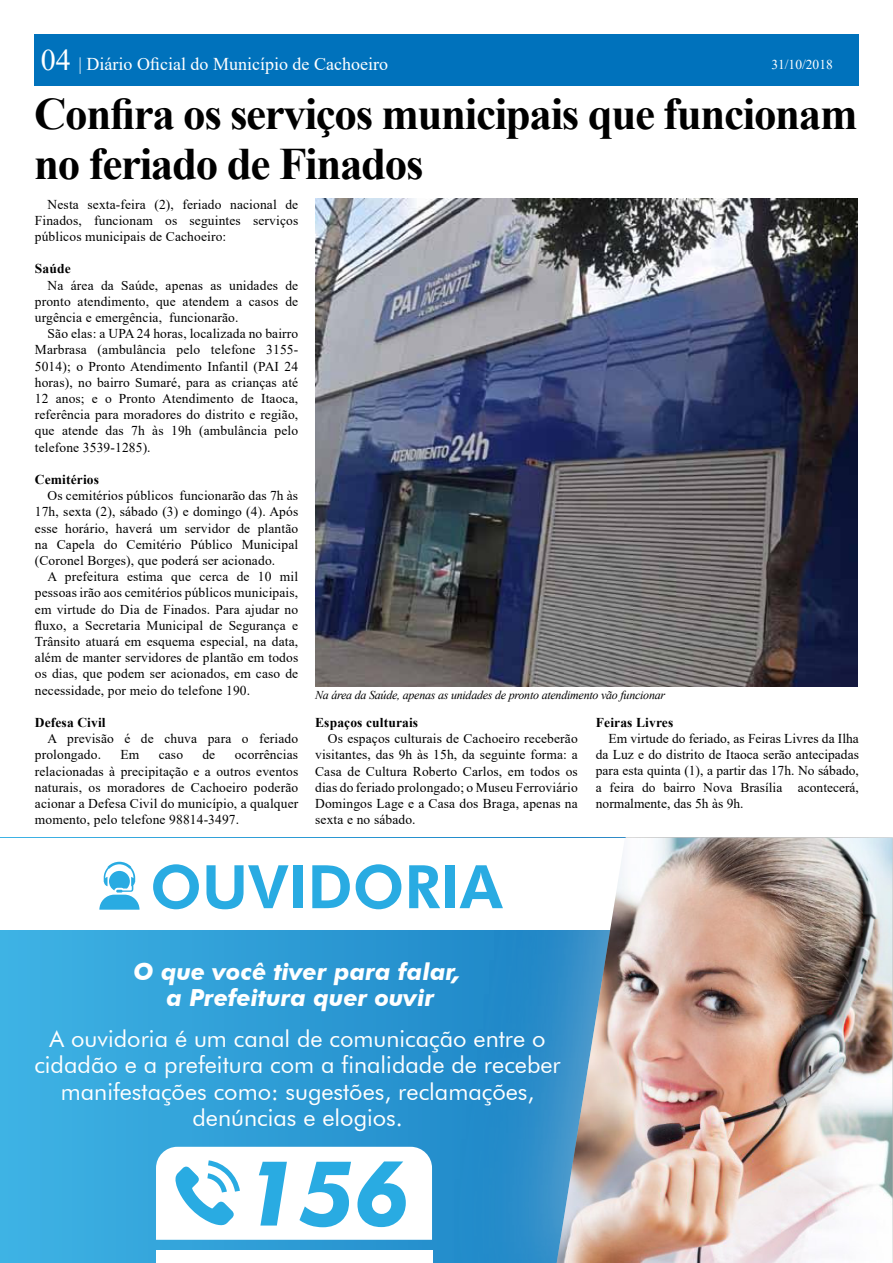
<style>
.page{position:relative;width:893px;height:1263px;background:#fff}
.page>*{position:absolute;margin:0;border:0;box-sizing:border-box;transform-origin:0 0}
.t1{font:italic 700 90.15px "Futura BT";color:#29abe2}
.t2{font:800 60px "Futura BT";color:#29abe2}
.t3{font:700 45px/49.5px "Times New Roman";letter-spacing:-.03em;color:#000}
.t4{font:23.55px/26.4px "Futura BT";color:#fff;text-align:center}
.t5{font:italic 700 23.55px/26.4px "Futura BT";color:#fff;text-align:center}
.t6{font:18px "Times New Roman";color:#fff}
.t7{font:13.5px/16.2px "Times New Roman";letter-spacing:.01em;color:#000;text-align:justify}
.t8{font:700 13.5px "Times New Roman";letter-spacing:.01em;color:#000}
.t9{font:13.5px "Times New Roman";color:#fff}
.t10{font:italic 12px "Times New Roman";letter-spacing:-.02em;color:#000}
.s1{font-size:30px}
</style>
<div class="page">
<div style="left:34px;top:34px;width:824px;height:52px;background:#0072bc"></div>
<img style="left:315px;top:199px;width:543px;height:488px">
<img style="left:0;top:838px;width:893px;height:425px">
<img style="left:557px;top:838px;width:335px;height:425px">
<svg style="left:99px;top:862px;width:41px;height:48px"></svg>
<h3 class="t6" style="left:41px;top:51px;width:349px"><span class="s1">04</span> | Diário Oficial do Município de Cachoeiro</h3>
<p class="t9" style="left:771px;top:54px;width:63px">31/10/2018</p>
<h3 class="t3" style="left:34px;top:88px;width:825px">Confira os serviços municipais que funcionam no feriado de Finados</h3>
<p class="t7" style="left:35px;top:195px;width:265px;text-indent:13px">Nesta sexta-feira (2), feriado nacional de Finados, funcionam os seguintes serviços públicos municipais de Cachoeiro:</p>
<p class="t8" style="left:35px;top:259px;width:37px">Saúde</p>
<p class="t7" style="left:35px;top:276px;width:265px;text-indent:13px">Na área da Saúde, apenas as unidades de pronto atendimento, que atendem a casos de urgência e emergência, funcionarão.</p>
<p class="t7" style="left:35px;top:325px;width:265px;text-indent:13px">São elas: a UPA 24 horas, localizada no bairro Marbrasa (ambulância pelo telefone 3155- 5014); o Pronto Atendimento Infantil (PAI 24 horas), no bairro Sumaré, para as crianças até 12 anos; e o Pronto Atendimento de Itaoca, referência para moradores do distrito e região, que atende das 7h às 19h (ambulância pelo telefone 3539-1285).</p>
<p class="t8" style="left:35px;top:470px;width:66px">Cemitérios</p>
<p class="t7" style="left:35px;top:487px;width:265px;text-indent:13px">Os cemitérios públicos funcionarão das 7h às 17h, sexta (2), sábado (3) e domingo (4). Após esse horário, haverá um servidor de plantão na Capela do Cemitério Público Municipal (Coronel Borges), que poderá ser acionado.</p>
<p class="t7" style="left:35px;top:568px;width:265px;text-indent:13px">A prefeitura estima que cerca de 10 mil pessoas irão aos cemitérios públicos municipais, em virtude do Dia de Finados. Para ajudar no fluxo, a Secretaria Municipal de Segurança e Trânsito atuará em esquema especial, na data, além de manter servidores de plantão em todos os dias, que podem ser acionados, em caso de necessidade, por meio do telefone 190.</p>
<p class="t8" style="left:35px;top:713px;width:72px">Defesa Civil</p>
<p class="t7" style="left:35px;top:730px;width:265px;text-indent:13px">A previsão é de chuva para o feriado prolongado.</p>
<p class="t7" style="left:35px;top:746px;width:265px;text-indent:200px">ocorrências relacionadas à precipitação e a outros eventos naturais, os moradores de Cachoeiro poderão acionar a Defesa Civil do município, a qualquer momento, pelo telefone 98814-3497.</p>
<p class="t7" style="left:120px;top:746px;width:20px">Em</p>
<p class="t7" style="left:159px;top:746px;width:26px">caso</p>
<p class="t7" style="left:202px;top:746px;width:14px">de</p>
<p class="t10" style="left:315px;top:687px;width:352px">Na área da Saúde, apenas as unidades de pronto atendimento vão funcionar</p>
<p class="t8" style="left:315px;top:713px;width:105px">Espaços culturais</p>
<p class="t7" style="left:315px;top:730px;width:264px;text-indent:13px">Os espaços culturais de Cachoeiro receberão visitantes, das 9h às 15h, da seguinte forma: a Casa de Cultura Roberto Carlos, em todos os dias do feriado prolongado; o Museu Ferroviário Domingos Lage e a Casa dos Braga, apenas na sexta e no sábado.</p>
<p class="t8" style="left:596px;top:712px;width:79px">Feiras Livres</p>
<p class="t7" style="left:596px;top:730px;width:265px;text-indent:13px">Em virtude do feriado, as Feiras Livres da Ilha da Luz e do distrito de Itaoca serão antecipadas para esta quinta (1), a partir das 17h. No sábado, a feira do bairro Nova Brasília acontecerá, normalmente, das 5h às 9h.</p>
<h2 class="t2" style="left:150px;top:850px;width:354px">OUVIDORIA</h2>
<h3 class="t5" style="left:134px;top:958px;width:328px">O que você tiver para falar, a Prefeitura quer ouvir</h3>
<h3 class="t4" style="left:34px;top:1025px;width:528px">A ouvidoria é um canal de comunicação entre o cidadão e a prefeitura com a finalidade de receber manifestações como: sugestões, reclamações, denúncias e elogios.</h3>
<h1 class="t1" style="left:245px;top:1139px;width:167px">156</h1>
</div>
